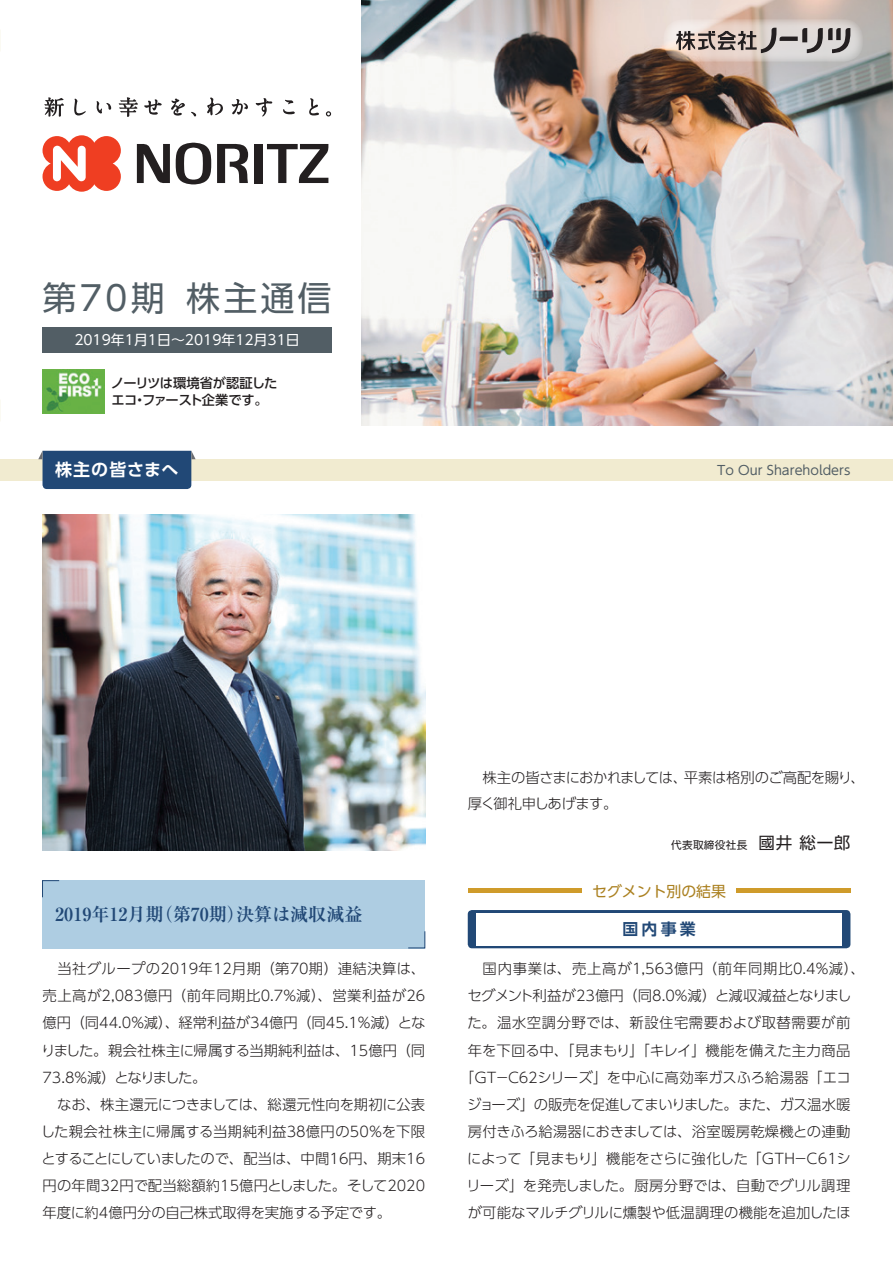
<style>
.page{position:relative;width:893px;height:1263px;background:#fff}
.page>*{position:absolute;margin:0;border:0;box-sizing:border-box;transform-origin:0 0}
.t1{font:34.05px "UD Shin Go Pro";letter-spacing:.09em;color:#525e65}
.t2{font:700 18px "Ryumin Pr 5";color:#214876}
.t3{font:700 16.95px "UD Shin Go Pro De";letter-spacing:.05em;color:#fff}
.t4{font:700 15.9px "UD Shin Go Pro De";color:#214876}
.t5{font:14.85px "UD Shin Go Pro";color:#ab8121}
.t6{font:300 14.4px/27.2px "UD Shin Go Pro";letter-spacing:-.005em;color:#231f20;text-align:justify}
.t7{font:300 14.4px/25.8px "UD Shin Go Pro";letter-spacing:-.035em;color:#231f20}
.t8{font:300 14.4px "UD Shin Go Pro";letter-spacing:.055em;color:#231f20}
.t9{font:300 14.4px "UD Shin Go Pro";letter-spacing:-.04em;color:#231f20}
.t10{font:300 14.4px "UD Shin Go Pro";letter-spacing:-.045em;color:#231f20}
.t11{font:300 14.4px "UD Shin Go Pro";letter-spacing:.035em;color:#231f20}
.t12{font:13.8px "UD Shin Go Pro";letter-spacing:.005em;color:#fff}
.t13{font:500 13.35px/17px "UD Shin Go Pro";letter-spacing:-.045em;color:#231f20}
.t14{font:12.75px "UD Shin Go Pro";color:#525e65}
.t15{font:10.65px "UD Shin Go Pro";letter-spacing:.025em;color:#231f20}
.s1{font-size:16.5px}
</style>
<div class="page">
<div style="left:0;top:459px;width:893px;height:21px;background:#f1ebd0"></div>
<div style="left:38px;top:451px;width:158px;height:38px;background:#214876"></div>
<img style="left:361px;top:0;width:532px;height:425px">
<div style="left:43px;top:880px;width:382px;height:68px;background:#aecde2"></div>
<svg style="left:42px;top:880px;width:18px;height:18px"></svg>
<svg style="left:407px;top:931px;width:19px;height:18px"></svg>
<div style="left:468px;top:910px;width:382px;height:38px;background:linear-gradient(to right,#214876,#214876);border-radius:4px"></div>
<div style="left:476px;top:913px;width:366px;height:32px;background:#fff"></div>
<hr style="left:468px;top:889px;width:382px;height:4px;background:#cf9b2a">
<div style="left:583px;top:880px;width:153px;height:21px;background:#fff"></div>
<img style="left:43px;top:514px;width:382px;height:336px">
<svg style="left:663px;top:19px;width:200px;height:43px;background:#d9ccc6"></svg>
<svg style="left:676px;top:28px;width:174px;height:25px;background:#a89e9b"></svg>
<div style="left:43px;top:327px;width:289px;height:26px;background:#525e65"></div>
<img style="left:43px;top:370px;width:62px;height:43px">
<svg style="left:44px;top:97px;width:20px;height:20px"></svg>
<svg style="left:74px;top:99px;width:12px;height:16px"></svg>
<svg style="left:97px;top:101px;width:14px;height:12px"></svg>
<svg style="left:119px;top:97px;width:19px;height:20px"></svg>
<svg style="left:144px;top:99px;width:18px;height:16px"></svg>
<svg style="left:171px;top:99px;width:14px;height:17px"></svg>
<svg style="left:191px;top:112px;width:5px;height:4px"></svg>
<svg style="left:207px;top:98px;width:16px;height:17px"></svg>
<svg style="left:232px;top:99px;width:16px;height:16px"></svg>
<svg style="left:256px;top:98px;width:16px;height:18px"></svg>
<svg style="left:283px;top:100px;width:12px;height:14px"></svg>
<svg style="left:309px;top:98px;width:10px;height:17px"></svg>
<svg style="left:326px;top:111px;width:5px;height:5px"></svg>
<svg style="left:43px;top:135px;width:78px;height:57px"></svg>
<svg style="left:176px;top:142px;width:35px;height:42px"></svg>
<svg style="left:137px;top:144px;width:33px;height:39px"></svg>
<svg style="left:217px;top:144px;width:31px;height:39px"></svg>
<div style="left:255px;top:144px;width:8px;height:39px;background:#231f20"></div>
<svg style="left:267px;top:144px;width:62px;height:39px"></svg>
<h1 class="t1" style="left:43px;top:270px;width:291px">第70期 株主通信</h1>
<p class="t12" style="left:74px;top:329px;width:227px">2019年1月1日〜2019年12月31日</p>
<p class="t13" style="left:111px;top:374px;width:168px">ノーリツは環境省が認証したエコ・ファースト企業です。</p>
<p class="t3" style="left:55px;top:456px;width:125px">株主の皆さまへ</p>
<p class="t14" style="left:717px;top:460px;width:135px">To Our Shareholders</p>
<p class="t2" style="left:55px;top:900px;width:309px">2019年12月期（第70期）決算は減収減益</p>
<p class="t6" style="left:41px;top:955px;width:386px;text-indent:16px">当社グループの2019年12月期（第70期）連結決算は、売上高が2,083億円（前年同期比0.7%減）、営業利益が26億円（同44.0%減）、経常利益が34億円（同45.1%減）となりました。親会社株主に帰属する当期純利益は、15億円（同73.8%減）となりました。</p>
<p class="t6" style="left:41px;top:1090px;width:386px;text-indent:16px">なお、株主還元につきましては、総還元性向を期初に公表した親会社株主に帰属する当期純利益38億円の50％を下限とすることにしていましたので、配当は、中間16円、期末16円の年間32円で配当総額約15億円としました。そして2020年度に約4億円分の自己株式取得を実施する予定です。</p>
<p class="t7" style="left:468px;top:764px;width:398px;text-indent:15px">株主の皆さまにおかれましては、平素は格別のご高配を賜り、厚く御礼申しあげます。</p>
<p class="t15" style="left:671px;top:836px;width:181px">代表取締役社長　<span class="s1">國井 総一郎</span></p>
<p class="t5" style="left:592px;top:879px;width:135px">セグメント別の結果</p>
<p class="t4" style="left:622px;top:916px;width:75px">国内事業</p>
<p class="t8" style="left:483px;top:957px;width:384px">国内事業は、売上高が1,563億円（前年同期比0.4%減）、</p>
<p class="t7" style="left:467px;top:982px;width:386px">セグメント利益が23億円（同8.0%減）と減収減益となりまし</p>
<p class="t11" style="left:467px;top:1011px;width:384px">た。温水空調分野では、新設住宅需要および取替需要が前</p>
<p class="t6" style="left:468px;top:1036px;width:384px">年を下回る中、「見まもり」「キレイ」機能を備えた主力商品</p>
<p class="t6" style="left:460px;top:1063px;width:392px">「ＧＴ－Ｃ６２シリーズ」を中心に高効率ガスふろ給湯器「エコ</p>
<p class="t10" style="left:467px;top:1093px;width:385px">ジョーズ」の販売を促進してまいりました。また、ガス温水暖</p>
<p class="t6" style="left:468px;top:1117px;width:384px">房付きふろ給湯器におきましては、浴室暖房乾燥機との連動</p>
<p class="t9" style="left:467px;top:1147px;width:385px">によって「見まもり」機能をさらに強化した「ＧＴH－Ｃ６1シ</p>
<p class="t6" style="left:466px;top:1171px;width:385px">リーズ」を発売しました。厨房分野では、自動でグリル調理</p>
<p class="t6" style="left:468px;top:1199px;width:385px">が可能なマルチグリルに燻製や低温調理の機能を追加したほ</p>
</div>
